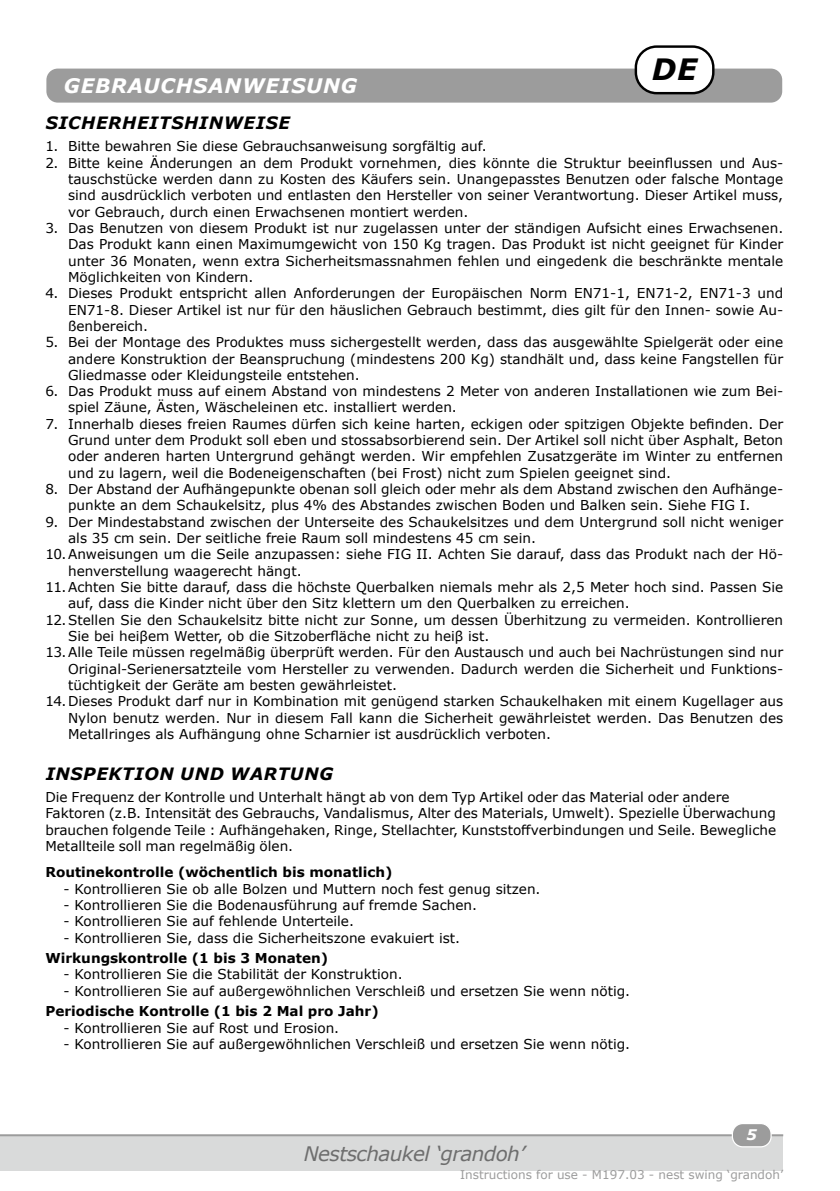
<style>
.page{position:relative;width:840px;height:1191px;background:#fff}
.page>*{position:absolute;margin:0;border:0;box-sizing:border-box;transform-origin:0 0}
.t1{font:italic 700 29.4px "Verdana";color:#000}
.t2{font:italic 20px "Verdana";letter-spacing:-.03em;color:#6e6e6e}
.t3{font:italic 700 20px "Verdana";letter-spacing:.035em;color:#fff}
.t4{font:italic 700 17px "Verdana";letter-spacing:.035em;color:#000}
.t5{font:italic 700 14.6px "Verdana";color:#fff}
.t6{font:13.6px/16.4px "Verdana";color:#000;text-align:justify}
.t7{font:700 13.6px "Verdana";color:#000}
.t8{font:12px "Verdana";color:#9c9c9c}
</style>
<div class="page">
<div style="left:0;top:1135px;width:782px;height:35px;background:#d9dada"></div>
<hr style="left:0;top:1134px;width:782px;height:2px;background:#9c9c9c">
<div style="left:732px;top:1123px;width:38px;height:23px;background:#9c9c9c;border-radius:10px"></div>
<div style="left:731px;top:1123px;width:40px;height:24px;border:1px solid #fff;border-radius:10px"></div>
<div style="left:46px;top:69px;width:735px;height:34px;background:#9c9c9c;border-radius:11px"></div>
<div style="left:635px;top:47px;width:78px;height:46px;background:#fff;border-radius:21px"></div>
<div style="left:634px;top:45px;width:80px;height:49px;border:2px solid #000;border-radius:21px"></div>
<h2 class="t3" style="left:64px;top:77px;width:295px">GEBRAUCHSANWEISUNG</h2>
<h1 class="t1" style="left:651px;top:56px;width:47px">DE</h1>
<p class="t4" style="left:46px;top:115px;width:246px">SICHERHEITSHINWEISE</p>
<p class="t6" style="left:45px;top:139px;width:442px">1. Bitte bewahren Sie diese Gebrauchsanweisung sorgfältig auf.</p>
<p class="t6" style="left:68px;top:155px;width:716px;text-indent:-23px">2. Bitte keine Änderungen an dem Produkt vornehmen, dies könnte die Struktur beeinflussen und Aus&shy;tauschstücke werden dann zu Kosten des Käufers sein. Unangepasstes Benutzen oder falsche Montage sind ausdrücklich verboten und entlasten den Hersteller von seiner Verantwortung. Dieser Artikel muss, vor Gebrauch, durch einen Erwachsenen montiert werden.</p>
<p class="t6" style="left:68px;top:220px;width:716px;text-indent:-23px">3. Das Benutzen von diesem Produkt ist nur zugelassen unter der ständigen Aufsicht eines Erwachsenen.<br>Das Produkt kann einen Maximumgewicht von 150 Kg tragen. Das Produkt ist nicht geeignet für Kinder unter 36 Monaten, wenn extra Sicherheitsmassnahmen fehlen und eingedenk die beschränkte mentale Möglichkeiten von Kindern.</p>
<p class="t6" style="left:68px;top:286px;width:716px;text-indent:-23px">4. Dieses Produkt entspricht allen Anforderungen der Europäischen Norm EN71-1, EN71-2, EN71-3 und EN71-8. Dieser Artikel ist nur für den häuslichen Gebrauch bestimmt, dies gilt für den Innen- sowie Au&shy;ßenbereich.</p>
<p class="t6" style="left:68px;top:335px;width:716px;text-indent:-23px">5. Bei der Montage des Produktes muss sichergestellt werden, dass das ausgewählte Spielgerät oder eine andere Konstruktion der Beanspruchung (mindestens 200 Kg) standhält und, dass keine Fangstellen für Gliedmasse oder Kleidungsteile entstehen.</p>
<p class="t6" style="left:68px;top:384px;width:716px;text-indent:-23px">6. Das Produkt muss auf einem Abstand von mindestens 2 Meter von anderen Installationen wie zum Bei&shy;spiel Zäune, Ästen, Wäscheleinen etc. installiert werden.</p>
<p class="t6" style="left:68px;top:416px;width:716px;text-indent:-23px">7. Innerhalb dieses freien Raumes dürfen sich keine harten, eckigen oder spitzigen Objekte befinden. Der Grund unter dem Produkt soll eben und stossabsorbierend sein. Der Artikel soll nicht über Asphalt, Beton oder anderen harten Untergrund gehängt werden. Wir empfehlen Zusatzgeräte im Winter zu entfernen und zu lagern, weil die Bodeneigenschaften (bei Frost) nicht zum Spielen geeignet sind.</p>
<p class="t6" style="left:68px;top:482px;width:716px;text-indent:-23px">8. Der Abstand der Aufhängepunkte obenan soll gleich oder mehr als dem Abstand zwischen den Aufhänge&shy;punkte an dem Schaukelsitz, plus 4% des Abstandes zwischen Boden und Balken sein. Siehe FIG I.</p>
<p class="t6" style="left:68px;top:514px;width:716px;text-indent:-23px">9. Der Mindestabstand zwischen der Unterseite des Schaukelsitzes und dem Untergrund soll nicht weniger als 35 cm sein. Der seitliche freie Raum soll mindestens 45 cm sein.</p>
<p class="t6" style="left:68px;top:547px;width:716px;text-indent:-23px">10. Anweisungen um die Seile anzupassen: siehe FIG II. Achten Sie darauf, dass das Produkt nach der Hö&shy;henverstellung waagerecht hängt.</p>
<p class="t6" style="left:68px;top:579px;width:716px;text-indent:-23px">11. Achten Sie bitte darauf, dass die höchste Querbalken niemals mehr als 2,5 Meter hoch sind. Passen Sie auf, dass die Kinder nicht über den Sitz klettern um den Querbalken zu erreichen.</p>
<p class="t6" style="left:68px;top:612px;width:716px;text-indent:-23px">12. Stellen Sie den Schaukelsitz bitte nicht zur Sonne, um dessen Überhitzung zu vermeiden. Kontrollieren<br>Sie bei heiβem Wetter, ob die Sitzoberfläche nicht zu heiβ ist.</p>
<p class="t6" style="left:68px;top:645px;width:716px;text-indent:-23px">13. Alle Teile müssen regelmäßig überprüft werden. Für den Austausch und auch bei Nachrüstungen sind nur Original-Serienersatzteile vom Hersteller zu verwenden. Dadurch werden die Sicherheit und Funktions&shy;tüchtigkeit der Geräte am besten gewährleistet.</p>
<p class="t6" style="left:68px;top:694px;width:716px;text-indent:-23px">14. Dieses Produkt darf nur in Kombination mit genügend starken Schaukelhaken mit einem Kugellager aus Nylon benutz werden. Nur in diesem Fall kann die Sicherheit gewährleistet werden. Das Benutzen des Metallringes als Aufhängung ohne Scharnier ist ausdrücklich verboten.</p>
<p class="t4" style="left:46px;top:766px;width:289px">INSPEKTION UND WARTUNG</p>
<p class="t6" style="left:45px;top:789px;width:731px;text-align:left">Die Frequenz der Kontrolle und Unterhalt hängt ab von dem Typ Artikel oder das Material oder andere Faktoren (z.B. Intensität des Gebrauchs, Vandalismus, Alter des Materials, Umwelt). Spezielle Überwachung brauchen folgende Teile : Aufhängehaken, Ringe, Stellachter, Kunststoffverbindungen und Seile. Bewegliche Metallteile soll man regelmäßig ölen.</p>
<p class="t7" style="left:45px;top:866px;width:348px">Routinekontrolle (wöchentlich bis monatlich)</p>
<p class="t6" style="left:63px;top:881px;width:478px">- Kontrollieren Sie ob alle Bolzen und Muttern noch fest genug sitzen.</p>
<p class="t6" style="left:63px;top:897px;width:415px">- Kontrollieren Sie die Bodenausführung auf fremde Sachen.</p>
<p class="t6" style="left:63px;top:914px;width:292px">- Kontrollieren Sie auf fehlende Unterteile.</p>
<p class="t6" style="left:63px;top:930px;width:398px">- Kontrollieren Sie, dass die Sicherheitszone evakuiert ist.</p>
<p class="t7" style="left:45px;top:952px;width:284px">Wirkungskontrolle (1 bis 3 Monaten)</p>
<p class="t6" style="left:63px;top:967px;width:340px">- Kontrollieren Sie die Stabilität der Konstruktion.</p>
<p class="t6" style="left:63px;top:983px;width:568px">- Kontrollieren Sie auf außergewöhnlichen Verschleiß und ersetzen Sie wenn nötig.</p>
<p class="t7" style="left:45px;top:1005px;width:335px">Periodische Kontrolle (1 bis 2 Mal pro Jahr)</p>
<p class="t6" style="left:63px;top:1020px;width:277px">- Kontrollieren Sie auf Rost und Erosion.</p>
<p class="t6" style="left:63px;top:1036px;width:568px">- Kontrollieren Sie auf außergewöhnlichen Verschleiß und ersetzen Sie wenn nötig.</p>
<p class="t5" style="left:746px;top:1128px;width:12px">5</p>
<p class="t8" style="left:460px;top:1169px;width:324px">Instructions for use - M197.03 - nest swing ‘grandoh’</p>
<h2 class="t2" style="left:304px;top:1145px;width:222px">Nestschaukel ‘grandoh’</h2>
</div>
